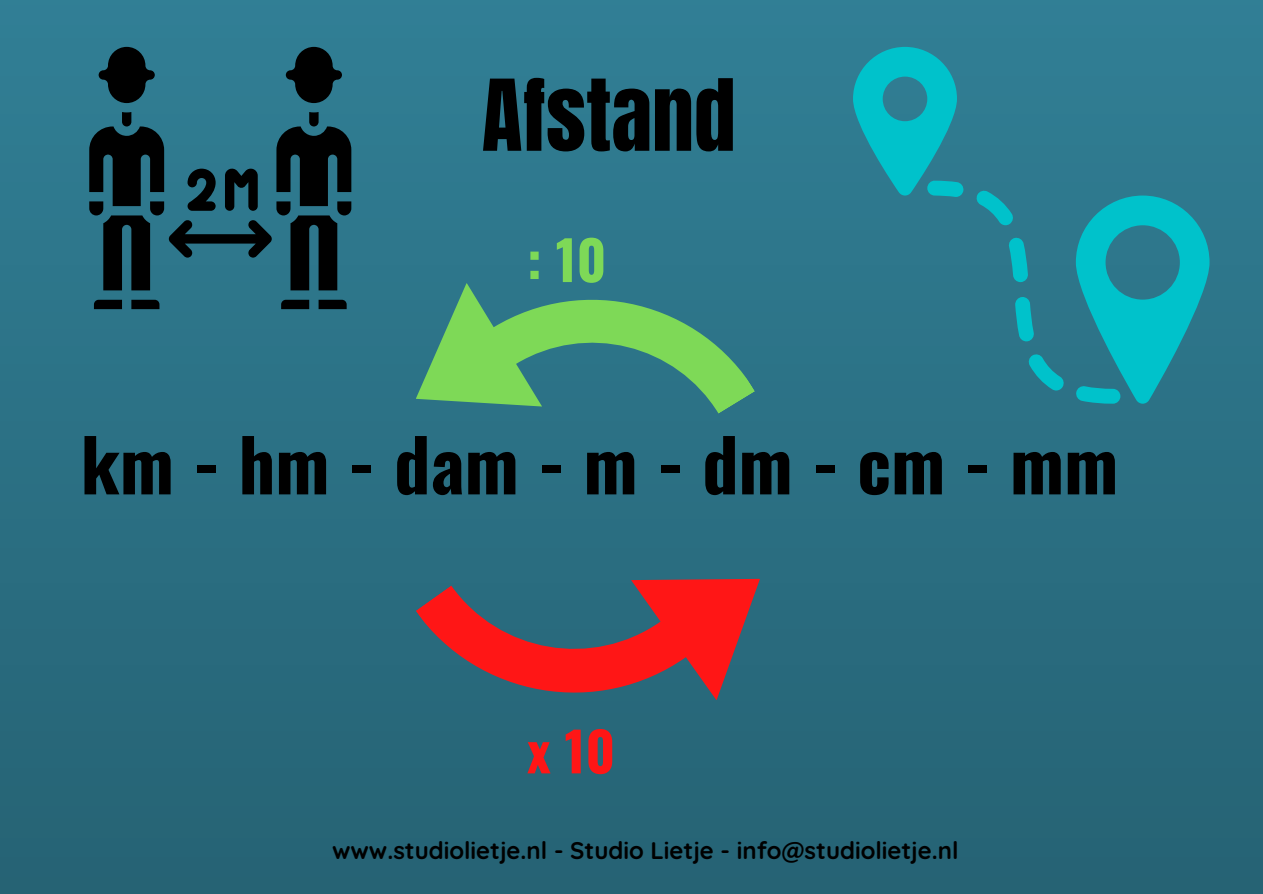
<style>
.page{position:relative;width:1263px;height:894px;background:#fff}
.page>*{position:absolute;margin:0;border:0;box-sizing:border-box;transform-origin:0 0}
.t1{font:84px "Anton";color:#000}
.t2{font:700 72px "Oswald";color:#000}
.t3{font:700 54px "Oswald";color:#7ed957}
.t4{font:700 54px "Oswald";color:#ff1616}
.t5{font:700 24px "Quicksand";color:#000}
</style>
<div class="page">
<img style="left:0;top:0;width:1263px;height:893px">
<svg style="left:416px;top:437px;width:387px;height:375px;background:#4f5a69"></svg>
<svg style="left:378px;top:184px;width:377px;height:360px;background:#378180"></svg>
<svg style="left:853px;top:47px;width:356px;height:356px;background:#24879a"></svg>
<svg style="left:281px;top:300px;width:28px;height:9px"></svg>
<svg style="left:319px;top:300px;width:28px;height:9px"></svg>
<svg style="left:131px;top:300px;width:28px;height:9px"></svg>
<svg style="left:94px;top:300px;width:28px;height:9px"></svg>
<svg style="left:286px;top:47px;width:56px;height:56px;background:#112e36"></svg>
<svg style="left:99px;top:47px;width:56px;height:56px;background:#112e36"></svg>
<svg style="left:89px;top:112px;width:262px;height:178px;background:#1c4956"></svg>
<p class="t1" style="left:482px;top:55px;width:255px">Afstand</p>
<p class="t3" style="left:527px;top:217px;width:81px">: 10</p>
<p class="t2" style="left:81px;top:408px;width:1039px">km-hm-dam-m-dm-cm-mm</p>
<p class="t4" style="left:527px;top:708px;width:90px">x 10</p>
<p class="t5" style="left:332px;top:834px;width:628px">www.studiolietje.nl - Studio Lietje - info@studiolietje.nl</p>
</div>
